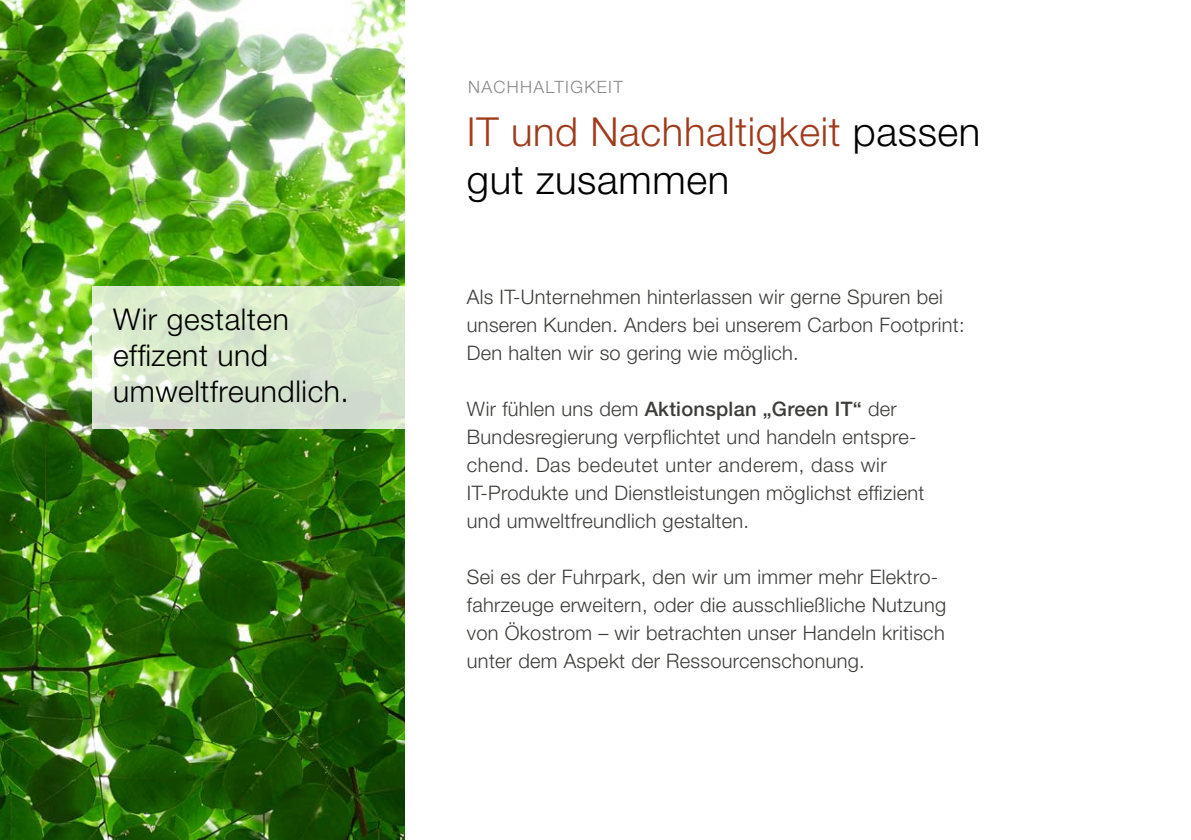
<style>
.page{position:relative;width:1191px;height:840px;background:#fff}
.page>*{position:absolute;margin:0;border:0;box-sizing:border-box;transform-origin:0 0}
.t1{font:300 40px/48px "Helvetica Neue";letter-spacing:.015em;color:#9f3c1d}
.t2{font:300 30px/36px "Helvetica Neue";letter-spacing:.02em;color:#000}
.t3{font:300 20px/28px "Helvetica Neue";letter-spacing:.015em;color:#3c3c3b}
.t4{font:300 17px "Helvetica Neue";letter-spacing:.08em;color:#878787}
.s1{color:#000}
.s2{font-weight:500}
</style>
<div class="page">
<img style="left:0;top:0;width:404px;height:839px">
<svg style="left:93px;top:286px;width:312px;height:142px;background:#d8e6cf"></svg>
<h2 class="t2" style="left:113px;top:300px;width:237px">Wir gestalten effizent und umweltfreundlich.</h2>
<p class="t4" style="left:468px;top:77px;width:156px">NACHHALTIGKEIT</p>
<h1 class="t1" style="left:467px;top:107px;width:515px">IT und Nachhaltigkeit <span class="s1">passen gut zusammen</span></h1>
<p class="t3" style="left:467px;top:282px;width:499px">Als IT-Unternehmen hinterlassen wir gerne Spuren bei unseren Kunden. Anders bei unserem Carbon Footprint:<br>Den halten wir so gering wie möglich.</p>
<p class="t3" style="left:467px;top:394px;width:459px">Wir fühlen uns dem <span class="s2">Aktionsplan „Green IT“</span> der Bundesregierung verpflichtet und handeln entspre&shy;chend. Das bedeutet unter anderem, dass wir IT-Produkte und Dienstleistungen möglichst effizient und umweltfreundlich gestalten.</p>
<p class="t3" style="left:467px;top:562px;width:481px">Sei es der Fuhrpark, den wir um immer mehr Elektro&shy;fahrzeuge erweitern, oder die ausschließliche Nutzung von Ökostrom – wir betrachten unser Handeln kritisch unter dem Aspekt der Ressourcenschonung.</p>
</div>
